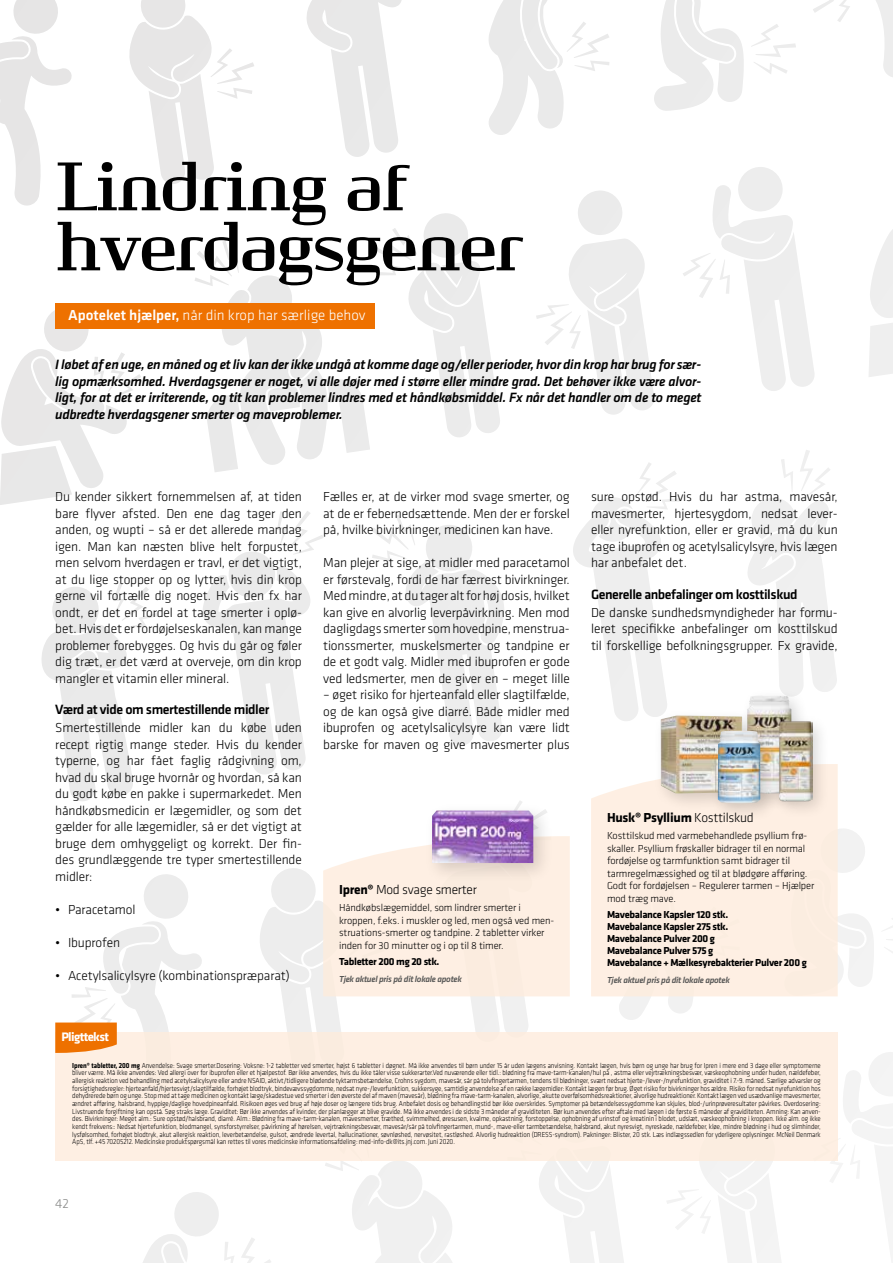
<style>
.page{position:relative;width:893px;height:1263px;background:#fff}
.page>*{position:absolute;margin:0;border:0;box-sizing:border-box;transform-origin:0 0}
.t1{font:700 69px/60px "Pharma";letter-spacing:-.04em;color:#000}
.t2{font:300 15px "Klavika";color:#fff}
.t3{font:italic 500 13.95px/16.5px "Klavika";letter-spacing:-.02em;color:#000;text-align:justify}
.t4{font:500 13.95px "Klavika";letter-spacing:-.03em;color:#000}
.t5{font:300 13.5px/16.5px "Klavika";letter-spacing:-.01em;color:#000;text-align:justify}
.t6{font:700 13.5px "Klavika";letter-spacing:-.02em;color:#000}
.t7{font:300 13.5px "Klavika";color:#868786}
.t8{font:700 12.75px "Klavika";letter-spacing:-.05em;color:#fff}
.t9{font:300 10.5px/12.6px "Klavika";letter-spacing:-.01em;color:#000}
.t10{font:700 10.5px/12px "Klavika";letter-spacing:-.03em;color:#000}
.t11{font:italic 500 9px "Klavika";letter-spacing:-.03em;color:#565655}
.t12{font:300 7.5px/7.6px "Klavika";letter-spacing:-.01em;color:#000;text-align:justify;scale:.9 1}
.s1{font-weight:500}
.s2{font-weight:700}
.s3{font-weight:300}
</style>
<div class="page">
<svg style="left:0;top:0;width:72px;height:206px"></svg>
<svg style="left:489px;top:0;width:120px;height:135px"></svg>
<svg style="left:654px;top:0;width:90px;height:111px"></svg>
<svg style="left:751px;top:24px;width:45px;height:50px"></svg>
<svg style="left:129px;top:0;width:125px;height:184px"></svg>
<svg style="left:0;top:310px;width:141px;height:195px"></svg>
<svg style="left:41px;top:583px;width:117px;height:218px"></svg>
<svg style="left:203px;top:511px;width:121px;height:264px"></svg>
<svg style="left:372px;top:515px;width:132px;height:230px"></svg>
<svg style="left:573px;top:463px;width:108px;height:258px"></svg>
<svg style="left:195px;top:213px;width:305px;height:259px"></svg>
<svg style="left:307px;top:0;width:95px;height:157px"></svg>
<svg style="left:536px;top:191px;width:118px;height:224px"></svg>
<svg style="left:683px;top:167px;width:131px;height:224px"></svg>
<svg style="left:748px;top:450px;width:89px;height:242px"></svg>
<svg style="left:617px;top:996px;width:123px;height:24px"></svg>
<svg style="left:838px;top:829px;width:36px;height:158px"></svg>
<svg style="left:883px;top:918px;width:10px;height:35px"></svg>
<svg style="left:143px;top:1192px;width:128px;height:71px"></svg>
<svg style="left:325px;top:1161px;width:299px;height:102px"></svg>
<svg style="left:667px;top:1161px;width:114px;height:102px"></svg>
<svg style="left:830px;top:1052px;width:63px;height:169px"></svg>
<svg style="left:813px;top:0;width:80px;height:77px"></svg>
<svg style="left:869px;top:229px;width:24px;height:148px"></svg>
<div style="left:55px;top:1032px;width:783px;height:129px;background:#feefe3"></div>
<svg style="left:55px;top:874px;width:147px;height:179px"></svg>
<svg style="left:260px;top:801px;width:310px;height:231px"></svg>
<div style="left:591px;top:764px;width:247px;height:232px;background:#feefe3"></div>
<div style="left:740px;top:688px;width:70px;height:124px;background:#000;opacity:.15"></div>
<img style="left:747px;top:695px;width:24px;height:28px">
<div style="left:772px;top:715px;width:58px;height:104px;background:#000;opacity:.15"></div>
<img style="left:778px;top:721px;width:34px;height:80px">
<div style="left:653px;top:708px;width:108px;height:104px;background:#000;opacity:.15"></div>
<img style="left:661px;top:715px;width:15px;height:72px">
<div style="left:55px;top:303px;width:320px;height:26px;background:#ee7100"></div>
<div style="left:711px;top:723px;width:68px;height:99px;background:#000;opacity:.15"></div>
<img style="left:718px;top:731px;width:42px;height:72px">
<div style="left:424px;top:803px;width:129px;height:80px;background:#000;opacity:.15"></div>
<img style="left:432px;top:810px;width:101px;height:53px">
<h1 class="t1" style="left:55px;top:157px;width:470px">Lindring af hverdagsgener</h1>
<h2 class="t2" style="left:68px;top:306px;width:299px"><span class="s1">Apoteket hjælper,</span> når din krop har særlige behov</h2>
<p class="t3" style="left:55px;top:356px;width:648px">I løbet af en uge, en måned og et liv kan der ikke undgå at komme dage og/eller perioder, hvor din krop har brug for sær&shy;lig opmærksomhed. Hverdagsgener er noget, vi alle døjer med i større eller mindre grad. Det behøver ikke være alvor&shy;ligt, for at det er irriterende, og tit kan problemer lindres med et håndkøbsmiddel. Fx når det handler om de to meget udbredte hverdagsgener smerter og maveproblemer.</p>
<p class="t5" style="left:55px;top:488px;width:248px">Du kender sikkert fornemmelsen af, at tiden bare flyver afsted. Den ene dag tager den anden, og wupti – så er det allerede mandag igen. Man kan næsten blive helt forpustet, men selvom hverdagen er travl, er det vigtigt, at du lige stopper op og lytter, hvis din krop gerne vil fortælle dig noget. Hvis den fx har ondt, er det en fordel at tage smerter i oplø&shy;bet. Hvis det er fordøjelseskanalen, kan mange problemer forebygges. Og hvis du går og føler dig træt, er det værd at overveje, om din krop mangler et vitamin eller mineral.</p>
<h3 class="t4" style="left:55px;top:700px;width:216px">Værd at vide om smertestillende midler</h3>
<p class="t5" style="left:55px;top:719px;width:248px">Smertestillende midler kan du købe uden recept rigtig mange steder. Hvis du kender typerne, og har fået faglig rådgivning om, hvad du skal bruge hvornår og hvordan, så kan du godt købe en pakke i supermarkedet. Men håndkøbsmedicin er lægemidler, og som det gælder for alle lægemidler, så er det vigtigt at bruge dem omhyggeligt og korrekt. Der fin&shy;des grundlæggende tre typer smertestillende midler:</p>
<h3 class="t5" style="left:55px;top:901px;width:82px">• Paracetamol</h3>
<h3 class="t5" style="left:55px;top:934px;width:66px">• Ibuprofen</h3>
<h3 class="t5" style="left:55px;top:967px;width:236px">• Acetylsalicylsyre (kombinationspræparat)</h3>
<h3 class="t8" style="left:61px;top:1027px;width:49px">Pligttekst</h3>
<h3 class="t5" style="left:323px;top:488px;width:248px">Fælles er, at de virker mod svage smerter, og at de er febernedsættende. Men der er forskel på, hvilke bivirkninger, medicinen kan have.</h3>
<p class="t5" style="left:323px;top:554px;width:248px">Man plejer at sige, at midler med paracetamol er førstevalg, fordi de har færrest bivirkninger.<br>Med mindre, at du tager alt for høj dosis, hvilket kan give en alvorlig leverpåvirkning. Men mod dagligdags smerter som hovedpine, menstrua&shy;tionssmerter, muskelsmerter og tandpine er de et godt valg. Midler med ibuprofen er gode ved ledsmerter, men de giver en – meget lille</p>
<h3 class="t5" style="left:323px;top:686px;width:248px">– øget risiko for hjerteanfald eller slagtilfælde, og de kan også give diarré. Både midler med ibuprofen og acetylsalicylsyre kan være lidt barske for maven og give mavesmerter plus</h3>
<h3 class="t5" style="left:339px;top:881px;width:139px"><span class="s2">Ipren®</span> Mod svage smerter</h3>
<h3 class="t9" style="left:339px;top:901px;width:217px">Håndkøbslægemiddel, som lindrer smerter i kroppen, f.eks. i muskler og led, men også ved men&shy;struations-smerter og tandpine. 2 tabletter virker inden for 30 minutter og i op til 8 timer.</h3>
<h3 class="t10" style="left:339px;top:955px;width:102px">Tabletter 200 mg 20 stk.</h3>
<p class="t11" style="left:339px;top:972px;width:124px">Tjek aktuel pris på dit lokale apotek</p>
<h3 class="t5" style="left:591px;top:488px;width:248px">sure opstød. Hvis du har astma, mavesår, mavesmerter, hjertesygdom, nedsat lever&shy;eller nyrefunktion, eller er gravid, må du kun tage ibuprofen og acetylsalicylsyre, hvis lægen har anbefalet det.</h3>
<h3 class="t4" style="left:591px;top:585px;width:208px">Generelle anbefalinger om kosttilskud</h3>
<h3 class="t5" style="left:591px;top:604px;width:248px">De danske sundhedsmyndigheder har formu&shy;leret specifikke anbefalinger om kosttilskud til forskellige befolkningsgrupper. Fx gravide,</h3>
<h3 class="t6" style="left:607px;top:808px;width:148px">Husk® Psyllium <span class="s3">Kosttilskud</span></h3>
<p class="t9" style="left:607px;top:829px;width:209px">Kosttilskud med varmebehandlede psyllium frø&shy;skaller. Psyllium frøskaller bidrager til en normal fordøjelse og tarmfunktion samt bidrager til tarmregelmæssighed og til at blødgøre afføring.<br>Godt for fordøjelsen – Regulerer tarmen – Hjælper mod træg mave.</p>
<h3 class="t10" style="left:607px;top:908px;width:201px">Mavebalance Kapsler 120 stk.<br>Mavebalance Kapsler 275 stk.<br>Mavebalance Pulver 200 g<br>Mavebalance Pulver 575 g<br>Mavebalance + Mælkesyrebakterier Pulver 200 g</h3>
<p class="t11" style="left:607px;top:973px;width:124px">Tjek aktuel pris på dit lokale apotek</p>
<p class="t12" style="left:72px;top:1061px;width:833px"><span class="s2">Ipren® tabletter, 200 mg</span> Anvendelse: Svage smerter.Dosering: Voksne: 1-2 tabletter ved smerter, højst 6 tabletter i døgnet. Må ikke anvendes til børn under 15 år uden lægens anvisning. Kontakt lægen, hvis børn og unge har brug for Ipren i mere end 3 dage eller symptomerne bliver værre. Må ikke anvendes: Ved allergi over for ibuprofen eller et hjælpestof. Bør ikke anvendes, hvis du ikke tåler visse sukkerarter.Ved nuværende eller tidl.: blødning fra mave-tarm-kanalen/hul på , astma eller vejrtrækningsbesvær, væskeophobning under huden, nældefeber, allergisk reaktion ved behandling med acetylsalicylsyre eller andre NSAID, aktivt/tidligere blødende tyktarmsbetændelse, Crohns sygdom, mavesår, sår på tolvfingertarmen, tendens til blødninger, svært nedsat hjerte-/lever-/nyrefunktion, graviditet i 7.-9. måned. Særlige advarsler og forsigtighedsregler: hjerteanfald/hjertesvigt/slagtilfælde, forhøjet blodtryk, bindevævssygdomme, nedsat nyre-/leverfunktion, sukkersyge, samtidig anvendelse af en række lægemidler: Kontakt lægen før brug. Øget risiko for bivirkninger hos ældre. Risiko for nedsat nyrefunktion hos dehydrerede børn og unge. Stop med at tage medicinen og kontakt læge/skadestue ved smerter i den øverste del af maven (mavesår), blødning fra mave-tarm-kanalen, alvorlige, akutte overfølsomhedsreaktioner, alvorlige hudreaktioner. Kontakt lægen ved usædvanlige mavesmerter, ændret afføring, halsbrand, hyppige/daglige hovedpineanfald. Risikoen øges ved brug af høje doser og længere tids brug. Anbefalet dosis og behandlingstid bør ikke overskrides. Symptomer på betændelsessygdomme kan skjules, blod-/urinprøveresultater påvirkes. Overdosering:<br>Livstruende forgiftning kan opstå. Søg straks læge. Graviditet: Bør ikke anvendes af kvinder, der planlægger at blive gravide. Må ikke anvendes i de sidste 3 måneder af graviditeten. Bør kun anvendes efter aftale med lægen i de første 6 måneder af graviditeten. Amning: Kan anven&shy;des. Bivirkninger: Meget alm.: Sure opstød/halsbrand, diarré. Alm.: Blødning fra mave-tarm-kanalen, mavesmerter, træthed, svimmelhed, øresusen, kvalme, opkastning, forstoppelse, ophobning af urinstof og kreatinin i blodet, udslæt, væskeophobning i kroppen. Ikke alm. og ikke kendt frekvens:: Nedsat hjertefunktion, blodmangel, synsforstyrrelser, påvirkning af hørelsen, vejrtrækningsbesvær, mavesår/sår på tolvfingertarmen, mund-, mave-eller tarmbetændelse, halsbrand, akut nyresvigt, nyreskade, nældefeber, kløe, mindre blødning i hud og slimhinder, lysfølsomhed, forhøjet blodtryk, akut allergisk reaktion, leverbetændelse, gulsot, ændrede levertal, hallucinationer, søvnløshed, nervøsitet, rastløshed. Alvorlig hudreaktion (DRESS-syndrom). Pakninger: Blister, 20 stk. Læs indlægssedlen for yderligere oplysninger. McNeil Denmark ApS, tlf. +45 70205212. Medicinske produktspørgsmål kan rettes til vores medicinske informationsafdeling: med-info-dk@its.jnj.com. Juni 2020.</p>
<h3 class="t7" style="left:55px;top:1196px;width:15px">42</h3>
</div>
